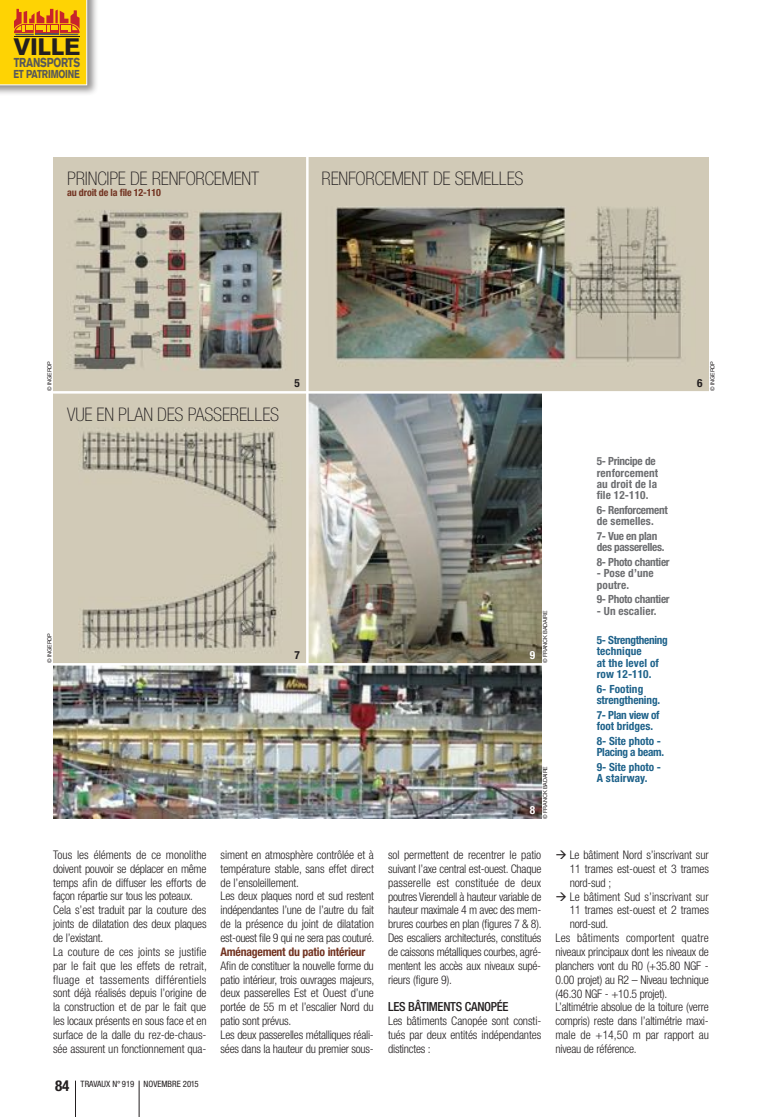
<style>
.page{position:relative;width:762px;height:1117px;background:#fff}
.page>*{position:absolute;margin:0;border:0;box-sizing:border-box;transform-origin:0 0}
.t1{font:900 23.5px "Akzidenz Grotesk";letter-spacing:-.02em;color:#231f20;scale:1.06 1}
.t2{font:100 condensed 18.75px "Helvetica Neue";letter-spacing:-.01em;color:#231f20}
.t3{font:700 condensed 15px "Helvetica Neue";color:#231f20}
.t4{font:900 12.75px "Akzidenz Grotesk";letter-spacing:-.02em;color:#57585a;scale:.77 1}
.t5{font:500 condensed 12.5px "Helvetica Neue";letter-spacing:-.025em;color:#231f20}
.t6{font:300 condensed 11.88px/13.9px "Helvetica Neue";letter-spacing:-.01em;color:#231f20;text-align:justify}
.t7{font:300 condensed 11.88px "Helvetica Neue";letter-spacing:.015em;color:#231f20}
.t8{font:700 condensed 11.88px "Helvetica Neue";letter-spacing:-.02em;color:#723321}
.t9{font:900 11.38px "Akzidenz Grotesk";letter-spacing:-.02em;color:#57585a;scale:.77 1}
.t10{font:700 condensed 11.25px/11.2px "Helvetica Neue";color:#1e628a}
.t11{font:700 condensed 11.25px/11.2px "Helvetica Neue";letter-spacing:-.025em;color:#6c6d70}
.t12{font:700 condensed 11.25px/11.2px "Helvetica Neue";letter-spacing:.01em;color:#6c6d70}
.t13{font:700 condensed 11.25px/11.2px "Helvetica Neue";letter-spacing:-.025em;color:#1e628a}
.t14{font:700 condensed 11.25px "Helvetica Neue";color:#231f20}
.t15{font:700 condensed 11.25px "Helvetica Neue";color:#fff}
.t16{font:700 condensed 10px "Helvetica Neue";letter-spacing:-.015em;color:#723321}
.t17{font:condensed 8.75px "Helvetica Neue";color:#231f20}
.t18{font:5.62px "Helvetica Neue";letter-spacing:-.02em;color:#231f20}
</style>
<div class="page">
<hr style="left:139px;top:1080px;width:1px;height:36px;background:#231f20">
<hr style="left:75px;top:1080px;width:1px;height:36px;background:#231f20">
<div style="left:0;top:0;width:99px;height:97px;background:#231f20;opacity:.5"></div>
<svg style="left:0;top:0;width:87px;height:85px;background:#f3bd0d"></svg>
<img style="left:53px;top:665px;width:488px;height:153px">
<img style="left:309px;top:157px;width:400px;height:234px">
<svg style="left:53px;top:157px;width:253px;height:234px;background:#b1ac9e"></svg>
<svg style="left:53px;top:393px;width:253px;height:270px;background:#c4bead"></svg>
<img style="left:309px;top:393px;width:232px;height:270px">
<h1 class="t1" style="left:14px;top:33px;width:64px">VILLE</h1>
<p class="t4" style="left:14px;top:55px;width:88px">TRANSPORTS</p>
<p class="t9" style="left:13px;top:67px;width:88px">ET PATRIMOINE</p>
<h2 class="t2" style="left:67px;top:168px;width:148px">PRINCIPE DE RENFORCEME</h2>
<h2 class="t2" style="left:241px;top:168px;width:19px">NT</h2>
<p class="t16" style="left:67px;top:186px;width:95px">au droit de la file 12-110</p>
<h2 class="t2" style="left:322px;top:168px;width:64px">RENFORCEME</h2>
<h2 class="t2" style="left:411px;top:168px;width:53px">NT DE SEMELLES</h2>
<p class="t18" style="left:46px;top:391px;width:32px;rotate:-90deg">© INGEROP</p>
<h2 class="t2" style="left:67px;top:404px;width:181px">VUE EN PLAN DES PASSERELLES</h2>
<p class="t18" style="left:46px;top:663px;width:32px;rotate:-90deg">© INGEROP</p>
<p class="t14" style="left:294px;top:376px;width:7px">5</p>
<p class="t14" style="left:697px;top:376px;width:7px">6</p>
<p class="t18" style="left:709px;top:391px;width:32px;rotate:-90deg">© INGEROP</p>
<p class="t14" style="left:294px;top:647px;width:7px">7</p>
<p class="t15" style="left:530px;top:647px;width:7px">9</p>
<p class="t18" style="left:542px;top:663px;width:54px;rotate:-90deg">© Franck Badaire</p>
<p class="t15" style="left:530px;top:803px;width:7px">8</p>
<p class="t18" style="left:542px;top:818px;width:54px;rotate:-90deg">© Franck Badaire</p>
<p class="t12" style="left:597px;top:455px;width:63px">5- Principe de renforcement au droit de la file 12-110.</p>
<p class="t11" style="left:597px;top:504px;width:72px">6- Renforcement de semelles.</p>
<p class="t11" style="left:597px;top:530px;width:69px">7- Vue en plan des passerelles.</p>
<p class="t11" style="left:597px;top:556px;width:74px">8- Photo chantier</p>
<p class="t12" style="left:597px;top:567px;width:58px">- Pose d’une poutre.</p>
<p class="t11" style="left:597px;top:593px;width:74px">9- Photo chantier</p>
<p class="t12" style="left:597px;top:604px;width:61px">- Un escalier.</p>
<p class="t10" style="left:597px;top:634px;width:73px">5- Strengthening technique<br>at the level of row 12-110.</p>
<p class="t10" style="left:597px;top:682px;width:65px">6- Footing strengthening.</p>
<p class="t10" style="left:597px;top:709px;width:64px">7- Plan view of foot bridges.</p>
<p class="t13" style="left:597px;top:735px;width:69px">8- Site photo -<br>Placing a beam.</p>
<p class="t10" style="left:597px;top:761px;width:66px">9- Site photo -<br>A stairway.</p>
<p class="t6" style="left:53px;top:847px;width:155px;text-align:left">Tous les éléments de ce monolithe doivent pouvoir se déplacer en même temps afin de diffuser les efforts de façon répartie sur tous les poteaux.<br>Cela s’est traduit par la couture des joints de dilatation des deux plaques de l’existant.<br>La couture de ces joints se justifie par le fait que les effets de retrait, fluage et tassements différentiels sont déjà réalisés depuis l’origine de la construction et de par le fait que les locaux présents en sous face et en surface de la dalle du rez-de-chaus&shy;sée assurent un fonctionnement qua-</p>
<p class="t6" style="left:221px;top:847px;width:155px;text-align:left">siment en atmosphère contrôlée et à température stable, sans effet direct de l’ensoleillement.<br>Les deux plaques nord et sud restent indépendantes l’une de l’autre du fait de la présence du joint de dilatation est-ouest file 9 qui ne sera pas couturé.</p>
<p class="t8" style="left:221px;top:944px;width:146px">Aménagement du patio intérieur</p>
<p class="t6" style="left:221px;top:958px;width:155px;text-align:left">Afin de constituer la nouvelle forme du patio intérieur, trois ouvrages majeurs, deux passerelles Est et Ouest d’une portée de 55 m et l’escalier Nord du patio sont prévus.<br>Les deux passerelles métalliques réali&shy;sées dans la hauteur du premier sous-</p>
<p class="t3" style="left:55px;top:1075px;width:16px">84</p>
<p class="t17" style="left:81px;top:1078px;width:119px">TRAVAUX N° 919 NOVEMBRE 2015</p>
<p class="t6" style="left:388px;top:847px;width:155px">sol permettent de recentrer le patio suivant l’axe central est-ouest. Chaque passerelle est constituée de deux poutres Vierendell à hauteur variable de hauteur maximale 4 m avec des mem&shy;brures courbes en plan (figures 7 &amp; 8).<br>Des escaliers architecturés, constitués de caissons métalliques courbes, agré&shy;mentent les accès aux niveaux supé&shy;rieurs (figure 9).</p>
<p class="t5" style="left:388px;top:999px;width:122px">LES BÂTIMENTS CANOPÉE</p>
<p class="t6" style="left:388px;top:1013px;width:155px">Les bâtiments Canopée sont consti&shy;tués par deux entités indépendantes distinctes :</p>
<p class="t6" style="left:570px;top:847px;width:141px;text-indent:-14px">→ Le bâtiment Nord s’inscrivant sur 11 trames est-ouest et 3 trames nord-sud ;</p>
<p class="t6" style="left:555px;top:889px;width:155px">→ Le bâtiment Sud s’inscrivant sur</p>
<p class="t6" style="left:570px;top:902px;width:141px">11 trames est-ouest et 2 trames</p>
<p class="t6" style="left:570px;top:916px;width:40px">nord-sud.</p>
<p class="t7" style="left:555px;top:930px;width:155px">Les bâtiments comportent quatre</p>
<p class="t6" style="left:555px;top:944px;width:155px">niveaux principaux dont les niveaux de</p>
<p class="t6" style="left:555px;top:958px;width:155px">planchers vont du R0 (+35.80 NGF -</p>
<p class="t6" style="left:555px;top:972px;width:155px">0.00 projet) au R2 – Niveau technique</p>
<p class="t6" style="left:555px;top:986px;width:113px">(46.30 NGF - +10.5 projet).</p>
<p class="t6" style="left:555px;top:999px;width:155px">L’altimétrie absolue de la toiture (verre</p>
<p class="t6" style="left:555px;top:1013px;width:155px">compris) reste dans l’altimétrie maxi-</p>
<p class="t6" style="left:555px;top:1027px;width:155px">male de +14,50 m par rapport au</p>
<p class="t6" style="left:555px;top:1041px;width:83px">niveau de référence.</p>
</div>
